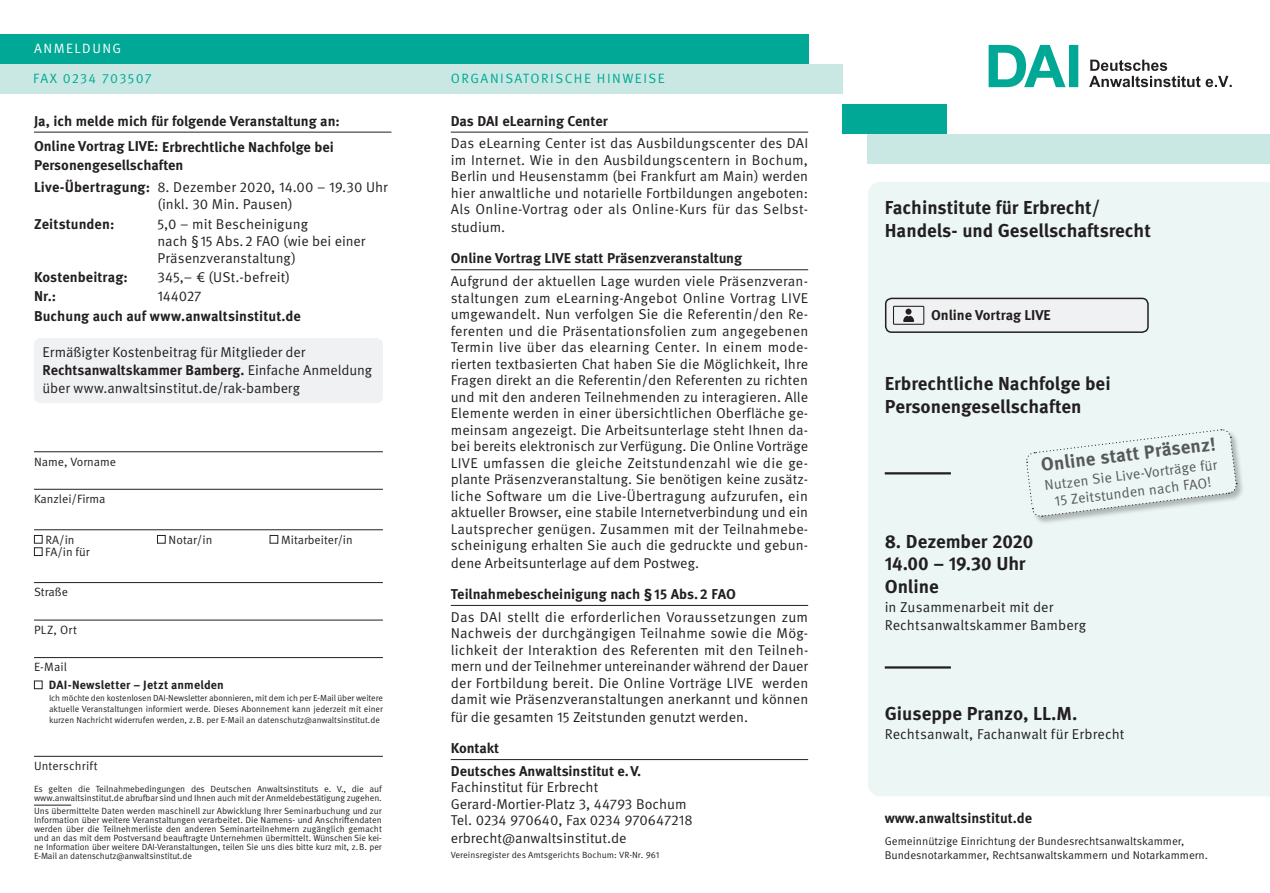
<style>
.page{position:relative;width:1270px;height:893px;background:#fff}
.page>*{position:absolute;margin:0;border:0;box-sizing:border-box;transform-origin:0 0}
.t1{font:700 18.75px/22.5px "Meta OT";color:#231f20}
.t2{font:700 18.75px "Meta OT";color:#57585a}
.t3{font:14.25px/16.5px "Meta OT Norm";color:#231f20}
.t4{font:700 14.25px/22.8px "Meta OT";color:#231f20}
.t5{font:14.25px/17.1px "Meta OT Norm";color:#57585a;text-align:center}
.t6{font:13.5px "Meta OT Norm";letter-spacing:.11em;color:#00a895}
.t7{font:13.5px "Meta OT Norm";letter-spacing:.11em;color:#fff}
.t8{font:12px "Meta OT Norm";color:#231f20}
.t9{font:700 12px "Meta OT";letter-spacing:.015em;color:#231f20}
.t10{font:11.25px/13.5px "Meta OT Norm";color:#231f20}
.t11{font:9px/9px "Meta OT Norm";letter-spacing:-.01em;color:#231f20}
.t12{font:8.85px/10.6px "Meta OT Norm";color:#231f20;text-align:justify}
.s1{font-family:"Meta OT";font-weight:700}
.s2{font-family:"Meta OT Norm";font-weight:400}
</style>
<div class="page">
<div style="left:0;top:64px;width:842px;height:30px;background:#c9e8e4"></div>
<svg style="left:988px;top:45px;width:90px;height:42px"></svg>
<div style="left:868px;top:182px;width:401px;height:614px;background:#ebf6f5"></div>
<div style="left:867px;top:134px;width:402px;height:30px;background:#c9e8e4"></div>
<div style="left:0;top:34px;width:808px;height:30px;background:#00a895"></div>
<div style="left:842px;top:104px;width:104px;height:30px;background:#00a895"></div>
<svg style="left:1089px;top:60px;width:142px;height:27px"></svg>
<div style="left:34px;top:338px;width:349px;height:65px;background:#f0f1f2;border-radius:6px"></div>
<hr style="left:34px;top:451px;width:349px;height:1px;background:#231f20">
<hr style="left:34px;top:489px;width:349px;height:1px;background:#231f20">
<hr style="left:34px;top:529px;width:349px;height:1px;background:#231f20">
<hr style="left:34px;top:582px;width:349px;height:1px;background:#231f20">
<hr style="left:34px;top:620px;width:349px;height:1px;background:#231f20">
<hr style="left:34px;top:657px;width:349px;height:1px;background:#231f20">
<hr style="left:34px;top:756px;width:349px;height:1px;background:#231f20">
<div style="left:34px;top:535px;width:9px;height:9px;border:1px solid #231f20"></div>
<div style="left:157px;top:535px;width:9px;height:9px;border:1px solid #231f20"></div>
<div style="left:270px;top:535px;width:8px;height:9px;border:1px solid #231f20"></div>
<div style="left:34px;top:547px;width:9px;height:9px;border:1px solid #231f20"></div>
<div style="left:34px;top:681px;width:9px;height:8px;border:1px solid #231f20"></div>
<hr style="left:34px;top:805px;width:37px;height:1px;background:#231f20">
<div style="left:885px;top:298px;width:262px;height:34px;background:#f0f1f2;border-radius:6px"></div>
<div style="left:884px;top:298px;width:264px;height:35px;border:2px solid #231f20;border-radius:6px"></div>
<div style="left:892px;top:306px;width:32px;height:19px;border:1px solid #231f20"></div>
<svg style="left:903px;top:309px;width:11px;height:13px"></svg>
<div style="left:1026px;top:429px;width:218px;height:96px;background:#231f20;opacity:.3"></div>
<svg style="left:1025px;top:429px;width:212px;height:88px;background:#e6f0ef"></svg>
<hr style="left:884px;top:472px;width:66px;height:2px;background:#231f20">
<hr style="left:884px;top:666px;width:66px;height:3px;background:#231f20">
<hr style="left:450px;top:132px;width:358px;height:1px;background:#231f20">
<hr style="left:450px;top:269px;width:358px;height:1px;background:#231f20">
<hr style="left:450px;top:605px;width:358px;height:1px;background:#231f20">
<hr style="left:450px;top:759px;width:358px;height:1px;background:#231f20">
<hr style="left:34px;top:132px;width:357px;height:1px;background:#231f20">
<p class="t7" style="left:34px;top:40px;width:89px">ANMELDUNG</p>
<p class="t6" style="left:33px;top:70px;width:120px">FAX 0234 703507</p>
<p class="t6" style="left:451px;top:70px;width:215px">ORGANISATORISCHE HINWEISE</p>
<p class="t4" style="left:34px;top:107px;width:307px;line-height:26.5px">Ja, ich melde mich für folgende Veranstaltung an:<br>Online Vortrag LIVE: Erbrechtliche Nachfolge bei</p>
<p class="t4" style="left:34px;top:154px;width:151px">Personengesellschaften</p>
<p class="t3" style="left:157px;top:179px;width:232px;line-height:17.1px;text-indent:-123px"><span class="s1">Live-Übertragung:</span> 8. Dezember 2020, 14.00 – 19.30 Uhr (inkl. 30 Min. Pausen)</p>
<p class="t4" style="left:34px;top:212px;width:82px">Zeitstunden:</p>
<p class="t3" style="left:157px;top:215px;width:209px;line-height:17.1px">5,0 – mit Bescheinigung<br>nach §15 Abs.2 FAO (wie bei einer<br>Präsenzveranstaltung)</p>
<p class="t4" style="left:34px;top:266px;width:95px">Kostenbeitrag:</p>
<p class="t3" style="left:157px;top:269px;width:134px">345,– € (USt.-befreit)</p>
<p class="t4" style="left:34px;top:285px;width:24px">Nr.:</p>
<p class="t3" style="left:157px;top:288px;width:46px">144027</p>
<p class="t4" style="left:34px;top:304px;width:268px">Buchung auch auf www.anwaltsinstitut.de</p>
<p class="t3" style="left:43px;top:344px;width:264px">Ermäßigter Kostenbeitrag für Mitglieder der</p>
<p class="t4" style="left:43px;top:359px;width:331px">Rechtsanwaltskammer Bamberg. <span class="s2">Einfache Anmeldung</span></p>
<p class="t3" style="left:43px;top:380px;width:259px">über www.anwaltsinstitut.de/rak-bamberg</p>
<p class="t8" style="left:34px;top:454px;width:84px">Name, Vorname</p>
<p class="t8" style="left:34px;top:492px;width:73px">Kanzlei/Firma</p>
<p class="t8" style="left:46px;top:532px;width:31px">RA/in</p>
<p class="t8" style="left:169px;top:532px;width:45px">Notar/in</p>
<p class="t8" style="left:281px;top:532px;width:73px">Mitarbeiter/in</p>
<p class="t8" style="left:45px;top:544px;width:46px">FA/in für</p>
<p class="t8" style="left:34px;top:585px;width:35px">Straße</p>
<p class="t8" style="left:34px;top:622px;width:45px">PLZ, Ort</p>
<p class="t8" style="left:34px;top:660px;width:35px">E-Mail</p>
<p class="t9" style="left:49px;top:678px;width:177px">DAI-Newsletter – Jetzt anmelden</p>
<p class="t12" style="left:49px;top:693px;width:335px">Ich möchte den kostenlosen DAI-Newsletter abonnieren, mit dem ich per E-Mail über weitere aktuelle Veranstaltungen informiert werde. Dieses Abonnement kann jederzeit mit einer kurzen Nachricht widerrufen werden, z.B. per E-Mail an datenschutz@anwaltsinstitut.de</p>
<p class="t8" style="left:34px;top:759px;width:65px">Unterschrift</p>
<p class="t11" style="left:34px;top:784px;width:349px">Es gelten die Teilnahmebedingungen des Deutschen Anwaltsinstituts e. V., die auf www.anwaltsinstitut.de abrufbar sind und Ihnen auch mit der Anmeldebestätigung zugehen.</p>
<p class="t11" style="left:34px;top:806px;width:349px;text-align:justify">Uns übermittelte Daten werden maschinell zur Abwicklung Ihrer Seminarbuchung und zur Information über weitere Veranstaltungen verarbeitet. Die Namens- und Anschriftendaten werden über die Teilnehmerliste den anderen Seminarteilnehmern zugänglich gemacht und an das mit dem Postversand beauftragte Unternehmen übermittelt. Wünschen Sie kei&shy;ne Information über weitere DAI-Veranstaltungen, teilen Sie uns dies bitte kurz mit, z.B. per E-Mail an datenschutz@anwaltsinstitut.de</p>
<p class="t4" style="left:450px;top:109px;width:158px">Das DAI eLearning Center</p>
<p class="t3" style="left:450px;top:135px;width:359px;text-align:justify">Das eLearning Center ist das Ausbildungscenter des DAI im Internet. Wie in den Ausbildungscentern in Bochum, Berlin und Heusenstamm (bei Frankfurt am Main) werden hier anwaltliche und notarielle Fortbildungen angeboten:<br>Als Online-Vortrag oder als Online-Kurs für das Selbst-</p>
<p class="t3" style="left:450px;top:219px;width:56px">studium.</p>
<p class="t4" style="left:450px;top:247px;width:293px">Online Vortrag LIVE statt Präsenzveranstaltung</p>
<p class="t3" style="left:450px;top:273px;width:359px;text-align:justify">Aufgrund der aktuellen Lage wurden viele Präsenzveran&shy;staltungen zum eLearning-Angebot Online Vortrag LIVE umgewandelt. Nun verfolgen Sie die Referentin/den Re&shy;ferenten und die Präsentationsfolien zum angegebenen Termin live über das elearning Center. In einem mode&shy;rierten textbasierten Chat haben Sie die Möglichkeit, Ihre Fragen direkt an die Referentin/den Referenten zu richten und mit den anderen Teilnehmenden zu interagieren. Alle Elemente werden in einer übersichtlichen Oberfläche ge&shy;meinsam angezeigt. Die Arbeitsunterlage steht Ihnen da&shy;bei bereits elektronisch zur Verfügung. Die Online Vorträge LIVE umfassen die gleiche Zeitstundenzahl wie die ge&shy;plante Präsenzveranstaltung. Sie benötigen keine zusätz&shy;liche Software um die Live-Übertragung aufzurufen, ein aktueller Browser, eine stabile Internetverbindung und ein Lautsprecher genügen. Zusammen mit der Teilnahmebe&shy;scheinigung erhalten Sie auch die gedruckte und gebun-</p>
<p class="t3" style="left:450px;top:555px;width:250px">dene Arbeitsunterlage auf dem Postweg.</p>
<p class="t4" style="left:450px;top:583px;width:286px">Teilnahmebescheinigung nach §15 Abs.2 FAO</p>
<p class="t3" style="left:450px;top:609px;width:359px;text-align:justify">Das DAI stellt die erforderlichen Voraussetzungen zum Nachweis der durchgängigen Teilnahme sowie die Mög&shy;lichkeit der Interaktion des Referenten mit den Teilneh&shy;mern und der Teilnehmer untereinander während der Dauer der Fortbildung bereit. Die Online Vorträge LIVE werden damit wie Präsenzveranstaltungen anerkannt und können</p>
<p class="t3" style="left:450px;top:709px;width:299px">für die gesamten 15 Zeitstunden genutzt werden.</p>
<p class="t4" style="left:450px;top:737px;width:192px">Kontakt<br>Deutsches Anwaltsinstitut e.V.</p>
<p class="t3" style="left:450px;top:779px;width:243px">Fachinstitut für Erbrecht<br>Gerard-Mortier-Platz 3, 44793 Bochum<br>Tel. 0234 970640, Fax 0234 970647218</p>
<p class="t3" style="left:450px;top:830px;width:177px">erbrecht@anwaltsinstitut.de</p>
<p class="t11" style="left:450px;top:851px;width:210px">Vereinsregister des Amtsgerichts Bochum: VR-Nr. 961</p>
<h1 class="t1" style="left:884px;top:196px;width:268px">Fachinstitute für Erbrecht/<br>Handels- und Gesellschaftsrecht</h1>
<p class="t4" style="left:931px;top:304px;width:121px">Online Vortrag LIVE</p>
<h1 class="t1" style="left:884px;top:373px;width:227px">Erbrechtliche Nachfolge bei<br>Personengesellschaften</h1>
<h1 class="t2" style="left:1039px;top:453px;width:178px;rotate:-7deg">Online statt Präsenz!</h1>
<p class="t5" style="left:1043px;top:477px;width:175px;rotate:-7deg">Nutzen Sie Live-Vorträge für<br>15 Zeitstunden nach FAO!</p>
<h1 class="t1" style="left:884px;top:530px;width:150px">8. Dezember 2020<br>14.00 – 19.30 Uhr<br>Online</h1>
<p class="t3" style="left:884px;top:599px;width:203px;line-height:17.1px">in Zusammenarbeit mit der<br>Rechtsanwaltskammer Bamberg</p>
<h1 class="t1" style="left:884px;top:702px;width:194px">Giuseppe Pranzo, LL.M.</h1>
<p class="t3" style="left:884px;top:726px;width:241px">Rechtsanwalt, Fachanwalt für Erbrecht</p>
<p class="t4" style="left:884px;top:807px;width:149px">www.anwaltsinstitut.de</p>
<p class="t10" style="left:884px;top:835px;width:325px">Gemeinnützige Einrichtung der Bundesrechtsanwaltskammer,<br>Bundesnotarkammer, Rechtsanwaltskammern und Notarkammern.</p>
</div>
